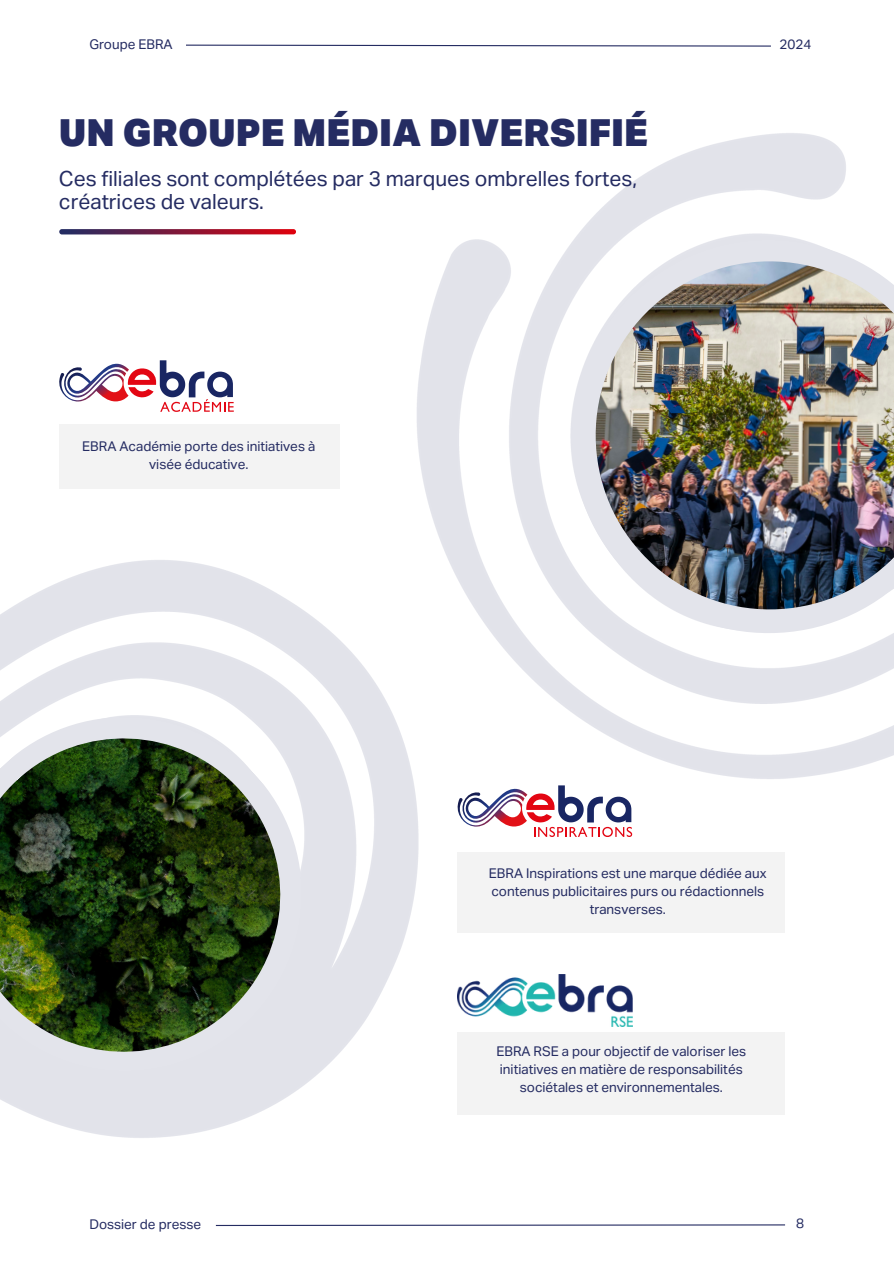
<style>
.page{position:relative;width:894px;height:1264px;background:#fff}
.page>*{position:absolute;margin:0;border:0;box-sizing:border-box;transform-origin:0 0}
.t1{font:900 37.5px "Aktiv Grotesk";color:#252c62}
.t2{font:21px/23.7px "Aktiv Grotesk";color:#252c62}
.t3{font:13.5px/18px "Aktiv Grotesk";color:#252c62;text-align:center}
</style>
<div class="page">
<img style="left:0;top:560px;width:419px;height:578px">
<svg style="left:215px;top:1224px;width:571px;height:2px"></svg>
<img style="left:377px;top:133px;width:516px;height:685px">
<svg style="left:550px;top:218px;width:343px;height:436px"></svg>
<img style="left:576px;top:242px;width:317px;height:386px">
<svg style="left:0;top:697px;width:321px;height:393px;fill:#e2e3ea"></svg>
<img style="left:0;top:721px;width:297px;height:347px">
<div style="left:457px;top:1031px;width:327px;height:83px;background:#f3f3f3"></div>
<img style="left:457px;top:974px;width:175px;height:52px">
<svg style="left:59px;top:360px;width:175px;height:52px"></svg>
<svg style="left:457px;top:785px;width:175px;height:52px"></svg>
<div style="left:59px;top:424px;width:280px;height:64px;background:#f3f3f3"></div>
<div style="left:457px;top:852px;width:327px;height:80px;background:#f3f3f3"></div>
<svg style="left:59px;top:229px;width:236px;height:5px"></svg>
<svg style="left:186px;top:44px;width:585px;height:3px"></svg>
<p class="t3" style="left:89px;top:36px;width:85px">Groupe EBRA</p>
<p class="t3" style="left:779px;top:37px;width:33px">2024</p>
<h1 class="t1" style="left:59px;top:117px;width:590px">UN GROUPE MÉDIA DIVERSIFIÉ</h1>
<h2 class="t2" style="left:59px;top:168px;width:579px">Ces filiales sont complétées par 3 marques ombrelles fortes, créatrices de valeurs.</h2>
<p class="t3" style="left:82px;top:438px;width:234px">EBRA Académie porte des initiatives à visée éducative.</p>
<p class="t3" style="left:489px;top:865px;width:279px">EBRA Inspirations est une marque dédiée aux contenus publicitaires purs ou rédactionnels transverses.</p>
<p class="t3" style="left:496px;top:1043px;width:251px">EBRA RSE a pour objectif de valoriser les initiatives en matière de responsabilités sociétales et environnementales.</p>
<p class="t3" style="left:89px;top:1215px;width:113px">Dossier de presse</p>
<p class="t3" style="left:796px;top:1215px;width:9px">8</p>
</div>
